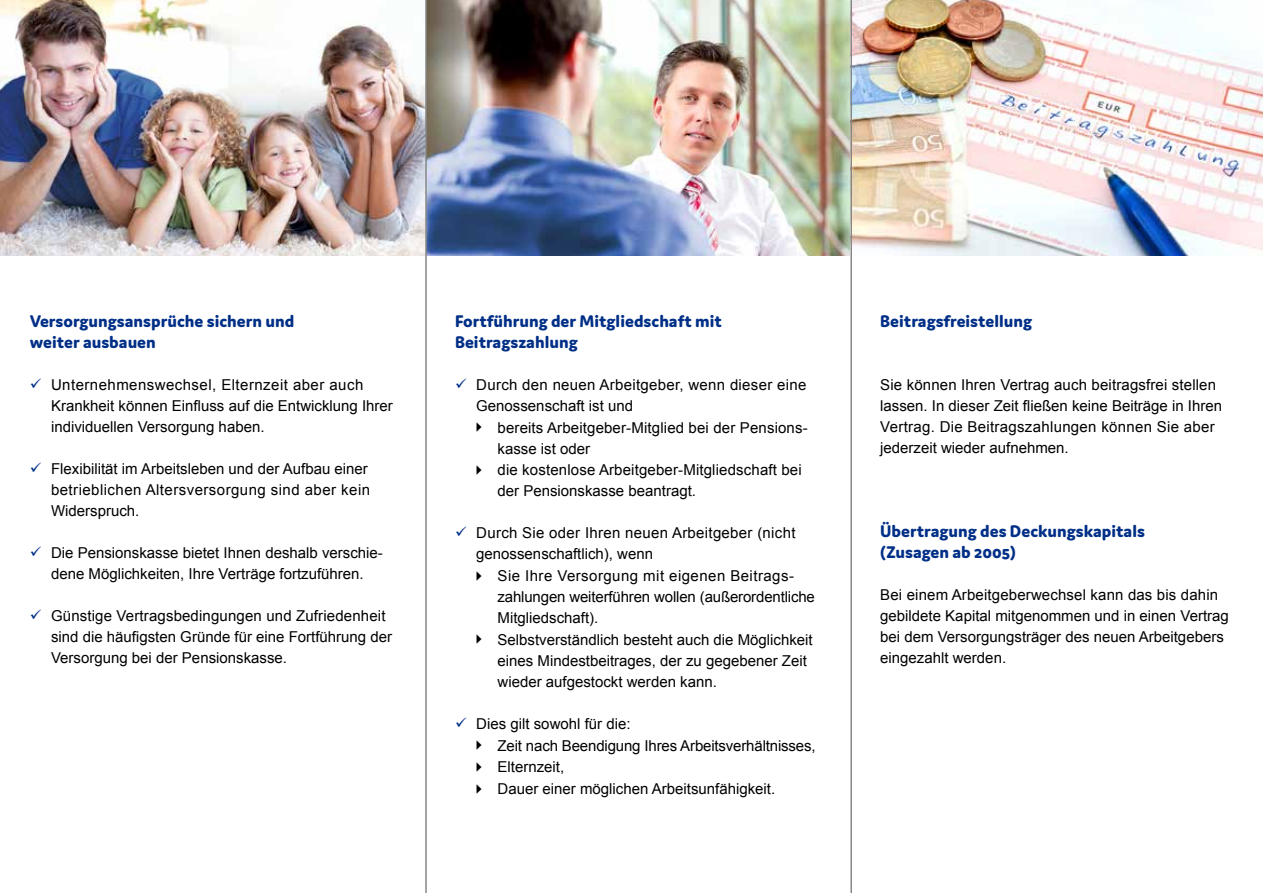
<style>
.page{position:relative;width:1263px;height:893px;background:#fff}
.page>*{position:absolute;margin:0;border:0;box-sizing:border-box;transform-origin:0 0}
.t1{font:800 18px/21px "Domus";color:#002f87}
.t2{font:15px/21px "Arial";color:#000}
.t3{font:15px/21px "Arial";letter-spacing:.02em;color:#000}
.s1{color:#002f87}
</style>
<div class="page">
<img style="left:0;top:0;width:1263px;height:255px">
<hr style="left:425px;top:0;width:2px;height:893px;background:#878786">
<hr style="left:850px;top:0;width:2px;height:893px;background:#878786">
<p class="t1" style="left:30px;top:310px;width:266px">Versorgungsansprüche sichern und weiter ausbauen</p>
<p class="t2" style="left:51px;top:374px;width:343px;text-indent:-21px"><span class="s1">✓</span> Unternehmenswechsel, Elternzeit aber auch<br>Krankheit können Einfluss auf die Entwicklung Ihrer individuellen Versorgung haben.</p>
<p class="t2" style="left:51px;top:458px;width:321px;text-indent:-21px"><span class="s1">✓</span> Flexibilität im Arbeitsleben und der Aufbau einer betrieblichen Altersversorgung sind aber kein<br>Widerspruch.</p>
<p class="t2" style="left:30px;top:542px;width:355px;text-align:center"><span class="s1">✓</span> Die Pensionskasse bietet Ihnen deshalb verschie&shy;dene Möglichkeiten, Ihre Verträge fortzuführen.</p>
<p class="t2" style="left:51px;top:605px;width:343px;text-indent:-21px"><span class="s1">✓</span> Günstige Vertragsbedingungen und Zufriedenheit sind die häufigsten Gründe für eine Fortführung der<br>Versorgung bei der Pensionskasse.</p>
<p class="t1" style="left:455px;top:310px;width:268px">Fortführung der Mitgliedschaft mit<br>Beitragszahlung</p>
<p class="t3" style="left:476px;top:374px;width:332px;text-indent:-21px"><span class="s1">✓</span> Durch den neuen Arbeitgeber, wenn dieser eine<br>Genossenschaft ist und</p>
<p class="t2" style="left:497px;top:417px;width:312px;text-indent:-21px">◆ bereits Arbeitgeber-Mitglied bei der Pensions&shy;kasse ist oder</p>
<p class="t2" style="left:497px;top:460px;width:306px;text-indent:-21px">◆ die kostenlose Arbeitgeber-Mitgliedschaft bei der Pensionskasse beantragt.</p>
<p class="t3" style="left:476px;top:523px;width:321px;text-indent:-21px"><span class="s1">✓</span> Durch Sie oder Ihren neuen Arbeitgeber (nicht genossenschaftlich), wenn</p>
<p class="t2" style="left:497px;top:565px;width:319px;text-indent:-21px">◆ Sie Ihre Versorgung mit eigenen Beitrags&shy;zahlungen weiterführen wollen (außerordentliche<br>Mitgliedschaft).</p>
<p class="t2" style="left:498px;top:629px;width:317px;text-indent:-21px">◆ Selbstverständlich besteht auch die Möglichkeit eines Mindestbeitrages, der zu gegebener Zeit wieder aufgestockt werden kann.</p>
<p class="t2" style="left:455px;top:713px;width:177px"><span class="s1">✓</span> Dies gilt sowohl für die:</p>
<p class="t2" style="left:476px;top:735px;width:341px">◆ Zeit nach Beendigung Ihres Arbeitsverhältnisses,</p>
<p class="t2" style="left:476px;top:757px;width:89px">◆ Elternzeit,</p>
<p class="t2" style="left:476px;top:778px;width:300px">◆ Dauer einer möglichen Arbeitsunfähigkeit.</p>
<p class="t1" style="left:880px;top:310px;width:153px">Beitragsfreistellung</p>
<p class="t2" style="left:880px;top:374px;width:343px">Sie können Ihren Vertrag auch beitragsfrei stellen lassen. In dieser Zeit fließen keine Beiträge in Ihren Vertrag. Die Beitragszahlungen können Sie aber jederzeit wieder aufnehmen.</p>
<p class="t1" style="left:880px;top:520px;width:266px">Übertragung des Deckungskapitals (Zusagen ab 2005)</p>
<p class="t2" style="left:880px;top:584px;width:350px">Bei einem Arbeitgeberwechsel kann das bis dahin gebildete Kapital mitgenommen und in einen Vertrag bei dem Versorgungsträger des neuen Arbeitgebers eingezahlt werden.</p>
</div>
